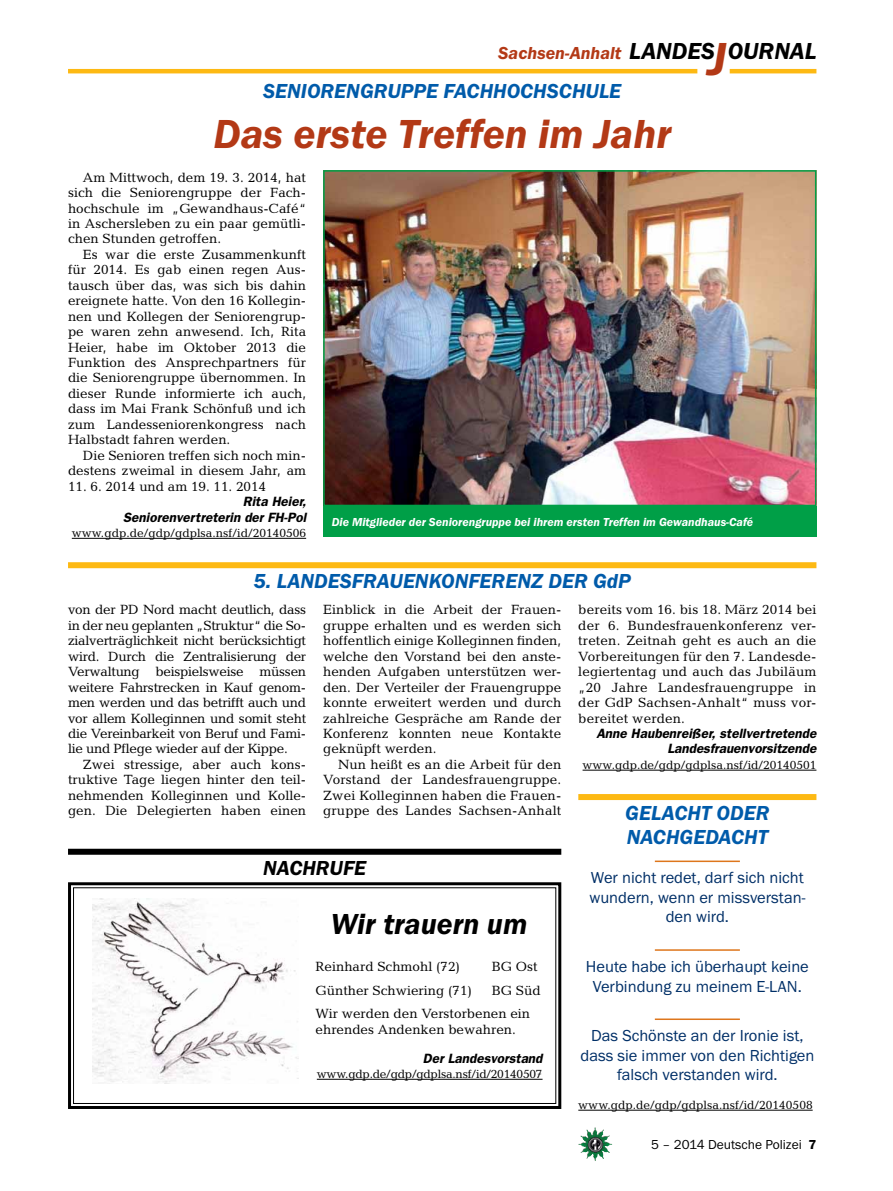
<style>
.page{position:relative;width:893px;height:1191px;background:#fff}
.page>*{position:absolute;margin:0;border:0;box-sizing:border-box;transform-origin:0 0}
.t1{font:italic 600 42px "Franklin Gothic Itc T";color:#b33916}
.t2{font:italic 600 30px "Franklin Gothic Itc T";color:#000}
.t3{font:italic 600 24px "Franklin Gothic Itc T";color:#000}
.t4{font:italic 600 21px "Franklin Gothic Itc T";color:#005baa}
.t5{font:italic 600 21px "Franklin Gothic Itc T";color:#000}
.t6{font:italic 600 18px "Franklin Gothic Itc T";color:#b33916}
.t7{font:16.5px/19.5px "Franklin Gothic Itc T";color:#002f67;text-align:center}
.t8{font:13.5px/15.5px "Candida";color:#000;text-align:justify}
.t9{font:italic 600 13.5px/15.5px "Franklin Gothic";color:#000;text-align:right}
.t10{font:13.5px "Franklin Gothic Itc T";color:#000}
.t11{font:12px "Candida";color:#000}
.t12{font:italic 600 12px "Franklin Gothic Itc T";color:#fff}
.t13{font:12px "Candida";letter-spacing:-.02em;color:#000}
.s1{font-size:48px;color:#b33916}
.s2{font-weight:600}
</style>
<div class="page">
<img style="left:578px;top:1127px;width:17px;height:25px">
<hr style="left:730px;top:69px;width:86px;height:4px;background:#fdb913">
<hr style="left:68px;top:69px;width:629px;height:4px;background:#fdb913">
<div style="left:578px;top:794px;width:238px;height:6px;background:#fdb913"></div>
<hr style="left:655px;top:860px;width:85px;height:2px;background:#de761c">
<hr style="left:655px;top:949px;width:85px;height:1px;background:#de761c">
<hr style="left:655px;top:1018px;width:85px;height:2px;background:#de761c">
<hr style="left:578px;top:1109px;width:235px;height:1px;background:#000">
<svg style="left:68px;top:882px;width:494px;height:227px"></svg>
<div style="left:73px;top:887px;width:483px;height:217px;border:1px solid #000"></div>
<div style="left:68px;top:848px;width:493px;height:6px;background:#000"></div>
<hr style="left:72px;top:538px;width:234px;height:1px;background:#000">
<img style="left:326px;top:173px;width:487px;height:330px">
<div style="left:323px;top:170px;width:493px;height:336px;border:2px solid #009f47"></div>
<div style="left:323px;top:506px;width:493px;height:31px;background:#009f47"></div>
<div style="left:68px;top:562px;width:748px;height:6px;background:#fdb913"></div>
<hr style="left:583px;top:770px;width:233px;height:1px;background:#000">
<img style="left:93px;top:899px;width:206px;height:184px">
<h3 class="t3" style="left:629px;top:37px;width:189px">LANDES<span class="s1">J</span>OURNAL</h3>
<h3 class="t6" style="left:498px;top:42px;width:125px">Sachsen-Anhalt</h3>
<h3 class="t4" style="left:263px;top:79px;width:58px">Seniorengruppe</h3>
<h3 class="t4" style="left:443px;top:79px;width:14px">Fachhochschule</h3>
<h1 class="t1" style="left:213px;top:109px;width:459px">Das erste Treffen im Jahr</h1>
<p class="t8" style="left:68px;top:169px;width:240px;text-indent:15px">Am Mittwoch, dem 19. 3. 2014, hat sich die Seniorengruppe der Fach&shy;hochschule im „Gewandhaus-Café“ in Aschersleben zu ein paar gemütli&shy;chen Stunden getroffen.</p>
<p class="t8" style="left:68px;top:247px;width:240px;text-indent:15px">Es war die erste Zusammenkunft für 2014. Es gab einen regen Aus&shy;tausch über das, was sich bis dahin ereignete hatte. Von den 16 Kollegin&shy;nen und Kollegen der Seniorengrup&shy;pe waren zehn anwesend. Ich, Rita Heier, habe im Oktober 2013 die Funktion des Ansprechpartners für die Seniorengruppe übernommen. In dieser Runde informierte ich auch, dass im Mai Frank Schönfuß und ich zum Landesseniorenkongress nach Halbstadt fahren werden.</p>
<p class="t8" style="left:68px;top:447px;width:240px;text-align:right">Die Senioren treffen sich noch min&shy;destens zweimal in diesem Jahr, am</p>
<p class="t8" style="left:68px;top:478px;width:200px">11. 6. 2014 und am 19. 11. 2014</p>
<p class="t9" style="left:123px;top:494px;width:184px">Rita Heier,<br>Seniorenvertreterin der FH-Pol</p>
<p class="t11" style="left:72px;top:526px;width:236px">www.gdp.de/gdp/gdplsa.nsf/id/20140506</p>
<p class="t12" style="left:332px;top:514px;width:423px">Die Mitglieder der Seniorengruppe bei ihrem ersten Treffen im Gewandhaus-Café</p>
<h3 class="t4" style="left:254px;top:569px;width:48px">5. Landes</h3>
<h3 class="t4" style="left:352px;top:569px;width:26px">frauen</h3>
<h3 class="t4" style="left:429px;top:569px;width:65px">kon feren</h3>
<h3 class="t4" style="left:531px;top:569px;width:32px">z der</h3>
<h3 class="t4" style="left:593px;top:569px;width:39px">GdP</h3>
<p class="t8" style="left:323px;top:602px;width:240px">Einblick in die Arbeit der Frauen&shy;gruppe erhalten und es werden sich hoffentlich einige Kolleginnen finden, welche den Vorstand bei den anste&shy;henden Aufgaben unterstützen wer&shy;den. Der Verteiler der Frauengruppe konnte erweitert werden und durch zahlreiche Gespräche am Rande der Konferenz konnten neue Kontakte geknüpft werden.</p>
<p class="t8" style="left:323px;top:756px;width:240px;text-indent:15px">Nun heißt es an die Arbeit für den Vorstand der Landesfrauengruppe.<br>Zwei Kolleginnen haben die Frauen&shy;gruppe des Landes Sachsen-Anhalt</p>
<p class="t8" style="left:578px;top:602px;width:240px">bereits vom 16. bis 18. März 2014 bei der 6. Bundesfrauenkonferenz ver&shy;treten. Zeitnah geht es auch an die Vorbereitungen für den 7. Landesde&shy;legiertentag und auch das Jubiläum „20 Jahre Landesfrauengruppe in der GdP Sachsen-Anhalt“ muss vor&shy;bereitet werden.</p>
<p class="t9" style="left:596px;top:725px;width:222px">Anne Haubenreißer, stellvertretende<br>Landesfrauenvorsitzende</p>
<p class="t11" style="left:583px;top:758px;width:235px">www.gdp.de/gdp/gdplsa.nsf/id/20140501</p>
<p class="t8" style="left:68px;top:602px;width:240px">von der PD Nord macht deutlich, dass in der neu geplanten „Struktur“ die So&shy;zialverträglichkeit nicht berücksichtigt wird. Durch die Zentralisierung der Verwaltung beispielsweise müssen weitere Fahrstrecken in Kauf genom&shy;men werden und das betrifft auch und vor allem Kolleginnen und somit steht die Vereinbarkeit von Beruf und Fami&shy;lie und Pflege wieder auf der Kippe.</p>
<p class="t8" style="left:68px;top:756px;width:240px;text-indent:15px">Zwei stressige, aber auch kons&shy;truktive Tage liegen hinter den teil&shy;nehmenden Kolleginnen und Kolle&shy;gen. Die Delegierten haben einen</p>
<h3 class="t4" style="left:625px;top:800px;width:28px">Gelacht</h3>
<h3 class="t4" style="left:716px;top:800px;width:14px">oder</h3>
<h3 class="t4" style="left:627px;top:824px;width:28px">Nachgedacht</h3>
<p class="t7" style="left:589px;top:868px;width:217px">Wer nicht redet, darf sich nicht wundern, wenn er missverstan&shy;den wird.</p>
<p class="t7" style="left:586px;top:956px;width:224px">Heute habe ich überhaupt keine<br>Verbindung zu meinem E-LAN.</p>
<p class="t7" style="left:580px;top:1025px;width:235px">Das Schönste an der Ironie ist, dass sie immer von den Richtigen falsch verstanden wird.</p>
<p class="t11" style="left:578px;top:1098px;width:236px">www.gdp.de/gdp/gdplsa.nsf/id/20140508</p>
<h3 class="t5" style="left:263px;top:855px;width:29px">Nachru</h3>
<h3 class="t5" style="left:343px;top:855px;width:24px">fe</h3>
<h2 class="t2" style="left:331px;top:906px;width:198px">Wir trauern um</h2>
<p class="t8" style="left:316px;top:958px;width:146px">Reinhard Schmohl (72)</p>
<p class="t8" style="left:492px;top:958px;width:47px">BG Ost</p>
<p class="t8" style="left:316px;top:982px;width:158px">Günther Schwiering (71)</p>
<p class="t8" style="left:316px;top:978px;width:226px;line-height:24px;text-indent:176px">BG Süd<br>Wir werden den Verstorbenen ein</p>
<p class="t8" style="left:316px;top:1021px;width:202px">ehrendes Andenken bewahren.</p>
<p class="t9" style="left:423px;top:1050px;width:121px">Der Landesvorstand</p>
<p class="t13" style="left:317px;top:1067px;width:227px">www.gdp.de/gdp/gdplsa.nsf/id/20140507</p>
<p class="t10" style="left:651px;top:1136px;width:167px">5 – 2014 Deutsche Polizei <span class="s2">7</span></p>
</div>
